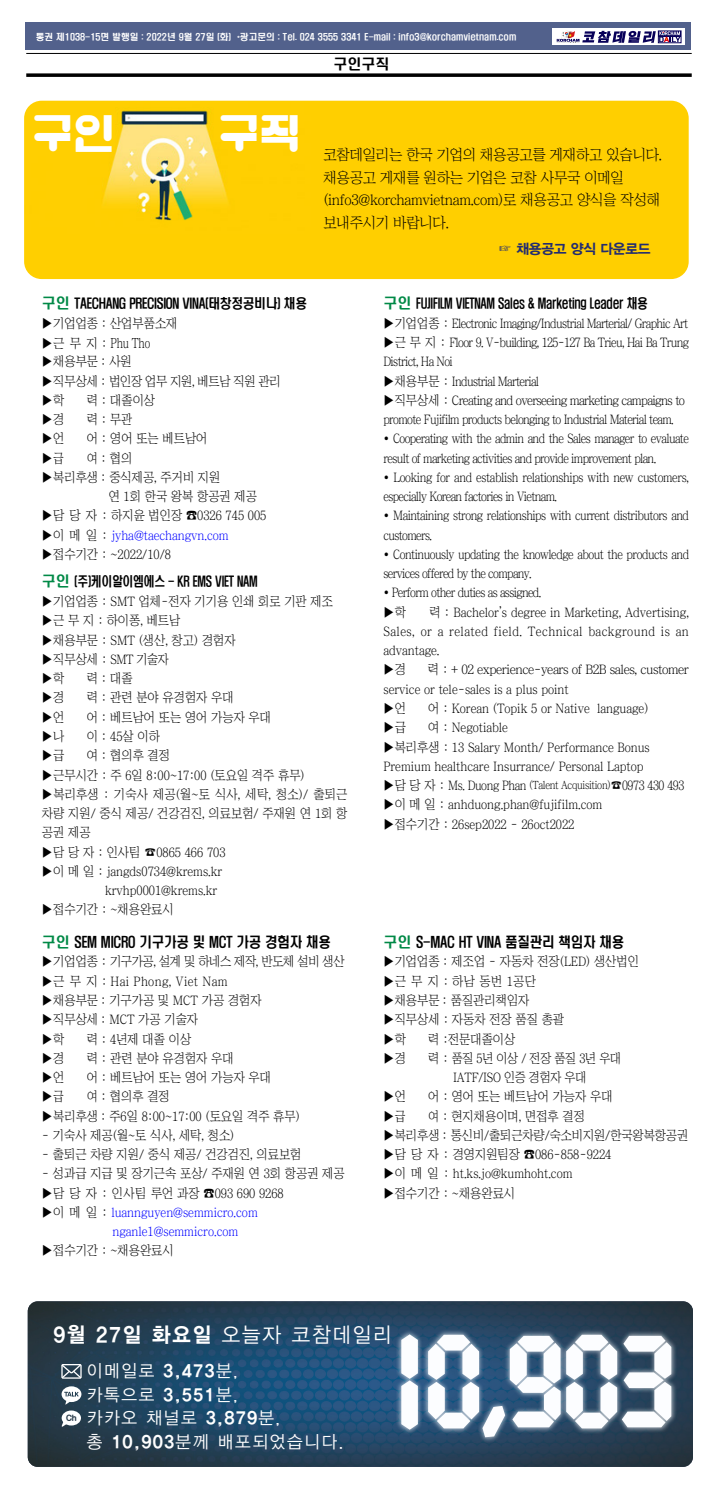
<style>
.page{position:relative;width:718px;height:1488px;background:#fff}
.page>*{position:absolute;margin:0;border:0;box-sizing:border-box;transform-origin:0 0}
.t1{font:109.38px "Korean JJSG R";color:#fcfdff;scale:.85 1}
.t2{font:36.75px "HS Duggobi";color:#fff}
.t3{font:21px "YDIYGO350";letter-spacing:.1em;color:#fff;scale:.95 1}
.t4{font:17.5px/23.6px "YDIYGO320";letter-spacing:.1em;color:#fff}
.t5{font:14.88px/22.8px "Chosunilbo NM";letter-spacing:-.02em;color:#000}
.t6{font:14px "H2 hdr M";letter-spacing:-.02em;color:#000;scale:.9 1}
.t7{font:14px "Chosunilbo NM";letter-spacing:-.02em;color:#000;scale:.8 1}
.t8{font:14px "YDIYGO350";letter-spacing:-.02em;color:#222c71}
.t9{font:14px "H2 hdr M";letter-spacing:-.02em;color:#000}
.t10{font:13.12px/19.2px "Chosunilbo NM";color:#000;scale:.94 1}
.t11{font:13.12px/19.2px "Chosunilbo NM";letter-spacing:-.05em;color:#000;scale:.94 1}
.t12{font:13.12px/19.2px "Chosunilbo NM";letter-spacing:-.04em;color:#000;scale:.9 1}
.t13{font:13.12px/19.2px "Chosunilbo NM";color:#000;scale:.89 1}
.t14{font:13.12px/19.2px "Chosunilbo NM";letter-spacing:-.05em;color:#000;scale:.9 1}
.t15{font:13.12px/19.2px "Chosunilbo NM";letter-spacing:-.03em;color:#000;scale:.94 1}
.t16{font:13.12px/19.2px "Chosunilbo NM";letter-spacing:-.025em;color:#000;scale:.9 1}
.t17{font:13.12px "Chosunilbo NM";color:#00f;scale:.94 1}
.t18{font:13.12px "H2 hdr M";letter-spacing:-.03em;color:#000;scale:.83 1}
.t19{font:13.12px "H2 hdr M";letter-spacing:-.03em;color:#000;scale:.9 1}
.t20{font:13.12px/19.2px "Chosunilbo NM";letter-spacing:-.02em;color:#000;scale:.94 1}
.t21{font:8.75px "H2 hdr M";color:#fff}
.t22{font:8.75px "Korean SDNR B";color:#273a49;scale:.95 1}
.s1{font-size:14px;color:#008946}
.s2{font-size:13.12px}
.s3{color:#000}
.s4{font-family:"YDIYGO320"}
.s5{color:#008946}
.s6{font-size:11.38px}
.s7{font-family:"YDIYGO350"}
</style>
<div class="page">
<div style="left:26px;top:23px;width:665px;height:27px;background:#52618c"></div>
<div style="left:552px;top:28px;width:133px;height:17px;background:#fff"></div>
<div style="left:658px;top:31px;width:23px;height:12px;border:1px solid #080059"></div>
<svg style="left:556px;top:31px;width:124px;height:12px"></svg>
<hr style="left:26px;top:53px;width:665px;height:1px;background:#000">
<svg style="left:26px;top:73px;width:665px;height:4px;background:#1f1f1f"></svg>
<img style="left:28px;top:1301px;width:664px;height:165px">
<div style="left:395px;top:1329px;width:282px;height:113px;background:#fff;opacity:.66"></div>
<svg style="left:61px;top:1364px;width:21px;height:14px"></svg>
<svg style="left:62px;top:1386px;width:19px;height:18px"></svg>
<svg style="left:61px;top:1410px;width:15px;height:17px"></svg>
<div style="left:62px;top:1410px;width:19px;height:15px;background:#fff;border-radius:50%"></div>
<img style="left:24px;top:101px;width:664px;height:178px">
<p class="t21" style="left:36px;top:32px;width:482px">통권 제1038-15면 발행일 : 2022년 9월 27일 (화) *광고문의 : Tel. 024 3555 3341 E-mail : info3@korchamvietnam.com</p>
<p class="t9" style="left:333px;top:57px;width:57px">구인구직</p>
<h2 class="t2" style="left:35px;top:107px;width:80px">구인</h2>
<h2 class="t2" style="left:221px;top:107px;width:80px">구직</h2>
<p class="t19" style="left:42px;top:296px;width:296px"><span class="s1">구인</span> TAECHANG PRECISION VINA(태창정공비나) 채용</p>
<p class="t5" style="left:323px;top:143px;width:340px">코참데일리는 한국 기업의 채용공고를 게재하고 있습니다. 채용공고 게재를 원하는 기업은 코참 사무국 이메일 (info3@korchamvietnam.com)로 채용공고 양식을 작성해 보내주시기 바랍니다.</p>
<p class="t8" style="left:498px;top:241px;width:154px">☞ 채용공고 양식 다운로드</p>
<p class="t18" style="left:383px;top:296px;width:320px"><span class="s1">구인</span> FUJIFILM VIETNAM Sales &amp; Marketing Leader 채용</p>
<p class="t10" style="left:42px;top:313px;width:146px">▶기업업종 : 산업부품소재</p>
<p class="t7" style="left:42px;top:336px;width:137px"><span class="s2">▶근 무 지 :</span> Phu Tho</p>
<p class="t15" style="left:42px;top:352px;width:255px">▶채용부문 : 사원<br>▶직무상세 : 법인장 업무 지원, 베트남 직원 관리 ▶학</p>
<p class="t10" style="left:87px;top:390px;width:74px">력 : 대졸이상</p>
<p class="t10" style="left:42px;top:410px;width:25px">▶경</p>
<p class="t10" style="left:87px;top:410px;width:50px">력 : 무관</p>
<p class="t10" style="left:42px;top:429px;width:25px">▶언</p>
<p class="t10" style="left:87px;top:429px;width:130px">어 : 영어 또는 베트남어</p>
<p class="t10" style="left:42px;top:448px;width:25px">▶급</p>
<p class="t13" style="left:87px;top:448px;width:52px">여 : 협의</p>
<p class="t10" style="left:42px;top:467px;width:191px">▶복리후생 : 중식제공, 주거비 지원</p>
<p class="t10" style="left:109px;top:487px;width:159px">연 1회 한국 왕복 항공권 제공</p>
<p class="t10" style="left:42px;top:506px;width:240px">▶담 당 자 : 하지윤 법인장 ☎0326 745 005</p>
<p class="t17" style="left:42px;top:528px;width:200px"><span class="s3">▶이 메 일 :</span> jyha@taechangvn.com</p>
<p class="t10" style="left:42px;top:544px;width:139px">▶접수기간 : ~2022/10/8</p>
<p class="t18" style="left:42px;top:575px;width:261px"><span class="s1">구인</span> (주)케이알이엠에스 - KR EMS VIET NAM</p>
<p class="t10" style="left:42px;top:592px;width:311px">▶기업업종 : SMT 업체-전자 기기용 인쇄 회로 기판 제조 ▶근 무 지 : 하이퐁, 베트남<br>▶채용부문 : SMT (생산, 창고) 경험자<br>▶직무상세 : SMT 기술자<br>▶학</p>
<p class="t10" style="left:87px;top:669px;width:50px">력 : 대졸</p>
<p class="t10" style="left:42px;top:688px;width:25px">▶경</p>
<p class="t10" style="left:87px;top:688px;width:158px">력 : 관련 분야 유경험자 우대</p>
<p class="t10" style="left:42px;top:707px;width:25px">▶언</p>
<p class="t10" style="left:87px;top:707px;width:198px">어 : 베트남어 또는 영어 가능자 우대</p>
<p class="t10" style="left:42px;top:726px;width:25px">▶나</p>
<p class="t10" style="left:87px;top:726px;width:79px">이 : 45살 이하</p>
<p class="t10" style="left:42px;top:746px;width:25px">▶급</p>
<p class="t10" style="left:87px;top:746px;width:90px">여 : 협의후 결정</p>
<p class="t10" style="left:42px;top:765px;width:281px">▶근무시간 : 주 6일 8:00~17:00 (토요일 격주 휴무)</p>
<p class="t10" style="left:42px;top:784px;width:326px">▶복리후생 : 기숙사 제공(월~토 식사, 세탁, 청소)/ 출퇴근</p>
<p class="t10" style="left:42px;top:803px;width:326px">차량 지원/ 중식 제공/ 건강검진, 의료보험/ 주재원 연 1회 항</p>
<p class="t10" style="left:42px;top:823px;width:53px">공권 제공</p>
<p class="t10" style="left:42px;top:842px;width:197px">▶담 당 자 : 인사팀 <span class="s4">☎</span>0865 466 703</p>
<p class="t10" style="left:42px;top:861px;width:193px">▶이 메 일 : jangds0734@krems.kr</p>
<p class="t10" style="left:105px;top:880px;width:121px">krvhp0001@krems.kr</p>
<p class="t10" style="left:42px;top:900px;width:142px">▶접수기간 : ~채용완료시</p>
<p class="t6" style="left:42px;top:934px;width:322px"><span class="s5">구인</span> SEM MICRO 기구가공 및 MCT 가공 경험자 채용</p>
<p class="t10" style="left:42px;top:952px;width:323px">▶기업업종 : 기구가공, 설계 및 하네스 제작, 반도체 설비 생산 ▶근 무 지 : Hai Phong, Viet Nam<br>▶채용부문 : 기구가공 및 MCT 가공 경험자<br>▶직무상세 : MCT 가공 기술자<br>▶학</p>
<p class="t10" style="left:87px;top:1029px;width:113px">력 : 4년제 대졸 이상</p>
<p class="t10" style="left:42px;top:1048px;width:25px">▶경</p>
<p class="t10" style="left:87px;top:1048px;width:158px">력 : 관련 분야 유경험자 우대</p>
<p class="t10" style="left:42px;top:1067px;width:25px">▶언</p>
<p class="t10" style="left:87px;top:1067px;width:198px">어 : 베트남어 또는 영어 가능자 우대</p>
<p class="t10" style="left:42px;top:1087px;width:25px">▶급</p>
<p class="t13" style="left:42px;top:1086px;width:291px;text-indent:45px">여 : 협의후 결정<br>▶복리후생 : 주6일 8:00~17:00 (토요일 격주 휴무)</p>
<p class="t10" style="left:42px;top:1125px;width:206px">- 기숙사 제공(월~토 식사, 세탁, 청소)</p>
<p class="t10" style="left:42px;top:1144px;width:277px">- 출퇴근 차량 지원/ 중식 제공/ 건강검진, 의료보험</p>
<p class="t10" style="left:42px;top:1164px;width:323px">- 성과급 지급 및 장기근속 포상/ 주재원 연 3회 항공권 제공</p>
<p class="t10" style="left:42px;top:1183px;width:259px">▶담 당 자 : 인사팀 루언 과장 ☎093 690 9268</p>
<p class="t17" style="left:42px;top:1205px;width:231px"><span class="s3">▶이 메 일 :</span> luannguyen@semmicro.com</p>
<p class="t17" style="left:112px;top:1224px;width:135px">nganle1@semmicro.com</p>
<p class="t10" style="left:42px;top:1241px;width:142px">▶접수기간 : ~채용완료시</p>
<p class="t11" style="left:383px;top:313px;width:326px">▶기업업종 : Electronic Imaging/Industrial Marterial/ Graphic Art ▶근 무 지 : Floor 9. V-building, 125-127 Ba Trieu, Hai Ba Trung District, Ha Noi<br>▶채용부문 : Industrial Marterial<br>▶직무상세 : Creating and overseeing marketing campaigns to promote Fujifilm products belonging to Industrial Material team.</p>
<p class="t14" style="left:383px;top:429px;width:341px">• Cooperating with the admin and the Sales manager to evaluate result of marketing activities and provide improvement plan.</p>
<p class="t16" style="left:383px;top:467px;width:341px">• Looking for and establish relationships with new customers, especially Korean factories in Vietnam.</p>
<p class="t12" style="left:383px;top:506px;width:341px">• Maintaining strong relationships with current distributors and customers.</p>
<p class="t12" style="left:383px;top:544px;width:341px">• Continuously updating the knowledge about the products and services offered by the company.</p>
<p class="t14" style="left:383px;top:583px;width:177px">• Perform other duties as assigned. ▶학</p>
<p class="t10" style="left:383px;top:602px;width:326px;text-indent:46px">력 : Bachelor’s degree in Marketing, Advertising,<br>Sales, or a related field. Technical background is an advantage.<br>▶경</p>
<p class="t15" style="left:383px;top:660px;width:326px;text-indent:44px">력 : + 02 experience-years of B2B sales, customer service or tele-sales is a plus point<br>▶언</p>
<p class="t10" style="left:428px;top:698px;width:236px">어 : Korean (Topik 5 or Native language)</p>
<p class="t10" style="left:383px;top:718px;width:321px;text-indent:45px">여 : Negotiable<br>▶복리후생 : 13 Salary Month/ Performance Bonus Premium healthcare Insurrance/ Personal Laptop<br>▶담 당 자 : Ms. Duong Phan <span class="s6">(Talent Acquisition)</span><span class="s4">☎</span>0973 430 493 ▶이 메 일 : anhduong.phan@fujifilm.com<br>▶접수기간 : 26sep2022 - 26oct2022</p>
<p class="t10" style="left:383px;top:718px;width:25px">▶급</p>
<p class="t6" style="left:383px;top:934px;width:269px"><span class="s5">구인</span> S-MAC HT VINA 품질관리 책임자 채용</p>
<p class="t10" style="left:383px;top:952px;width:273px">▶기업업종 : 제조업 - 자동차 전장(LED) 생산법인 ▶근 무 지 : 하남 동번 1공단<br>▶채용부문 : 품질관리책임자<br>▶직무상세 : 자동차 전장 품질 총괄<br>▶학</p>
<p class="t10" style="left:428px;top:1029px;width:94px">력 :전문대졸이상</p>
<p class="t10" style="left:383px;top:1048px;width:25px">▶경</p>
<p class="t20" style="left:453px;top:1048px;width:180px;text-indent:-25px">력 : 품질 5년 이상 / 전장 품질 3년 우대<br>IATF/ISO 인증 경험자 우대</p>
<p class="t10" style="left:383px;top:1086px;width:25px">▶언</p>
<p class="t10" style="left:428px;top:1086px;width:198px">어 : 영어 또는 베트남어 가능자 우대</p>
<p class="t10" style="left:383px;top:1106px;width:25px">▶급</p>
<p class="t13" style="left:383px;top:1106px;width:344px;text-indent:45px">여 : 현지채용이며, 면접후 결정<br>▶복리후생 : 통신비/출퇴근차량/숙소비지원/한국왕복항공권 ▶담 당 자 : 경영지원팀장 ☎086-858-9224<br>▶이 메 일 : ht.ks.jo@kumhoht.com<br>▶접수기간 : ~채용완료시</p>
<h3 class="t3" style="left:54px;top:1323px;width:357px">9월 27일 화요일 <span class="s4">오늘자 코참데일리</span></h3>
<h3 class="t4" style="left:87px;top:1359px;width:258px">이메일로 <span class="s7">3,473</span>분,<br>카톡으로 <span class="s7">3,551</span>분,<br>카카오 채널로 <span class="s7">3,879</span>분,<br>총 <span class="s7">10,903</span>분께 배포되었습니다.</h3>
<p class="t22" style="left:66px;top:1413px;width:13px">Ch</p>
<h1 class="t1" style="left:392px;top:1323px;width:336px">10,903</h1>
</div>
